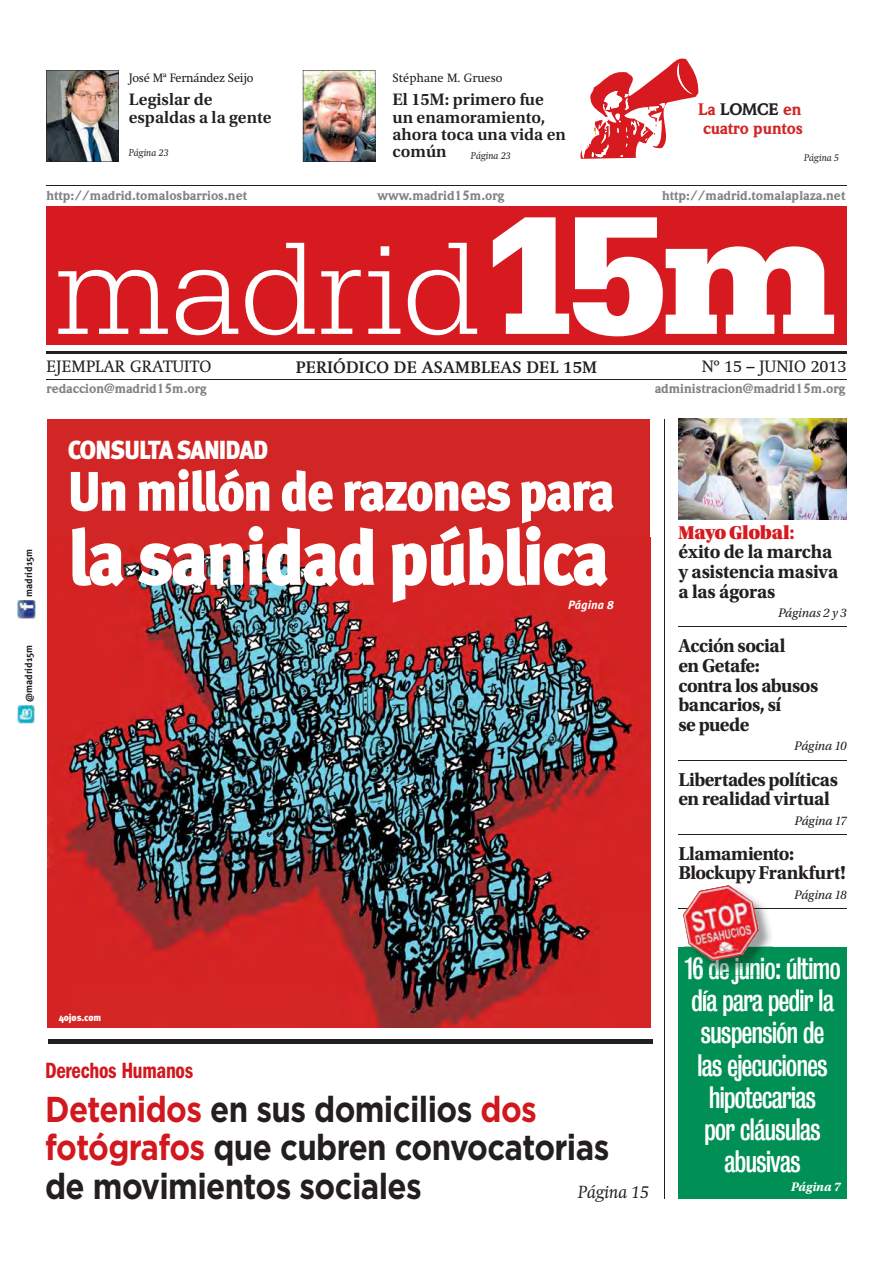
<style>
.page{position:relative;width:893px;height:1263px;background:#fff}
.page>*{position:absolute;margin:0;border:0;box-sizing:border-box;transform-origin:0 0}
.t1{font:300 139.2px "Serifa Std";color:#fff}
.t2{font:900 78.45px "Meta Pro";letter-spacing:-.04em;color:#fff;scale:.93 1}
.t3{font:900 55.65px "Meta Pro";letter-spacing:-.04em;color:#fff;scale:.93 1}
.t4{font:700 36px/38.1px "Gotham";letter-spacing:-.02em;color:#231f20;scale:.87 1}
.t5{font:28.35px/32.1px "Bureau Grotesque Three Three";letter-spacing:-.02em;color:#fff;text-align:center}
.t6{font:900 26.1px "Meta Pro";letter-spacing:-.04em;color:#fff;scale:.93 1}
.t7{font:22.95px "ITC Franklin Gothic Std Dm Cd";letter-spacing:-.015em;color:#d2181f;scale:.9 1}
.t8{font:700 19.65px/19.6px "Utopia Std";letter-spacing:-.02em;color:#231f20}
.t9{font:19.65px "Utopia Std Black Headline";letter-spacing:-.015em;color:#d71920}
.t10{font:600 17.4px/17.4px "Utopia Std";color:#231f20}
.t11{font:italic 17.4px "Swift";color:#231f20}
.t12{font:16.35px "Swift";letter-spacing:.015em;color:#231f20}
.t13{font:700 16.35px "Swift";letter-spacing:.015em;color:#231f20}
.t14{font:900 16.35px/18.5px "Weidemann Std";letter-spacing:-.01em;color:#d22626}
.t15{font:900 13.05px "Weidemann Std";color:#808285}
.t16{font:italic 13.05px "Utopia Std";letter-spacing:-.015em;color:#231f20}
.t17{font:italic 700 13.05px "Utopia Std";letter-spacing:-.005em;color:#fff}
.t18{font:12px "Swift";letter-spacing:-.02em;color:#231f20}
.t19{font:12px "Swift";color:#231f20}
.t20{font:italic 700 12px "Meta Pro";color:#fff}
.t21{font:900 10.05px "Meta Pro";letter-spacing:-.015em;color:#fff;scale:.95 1}
.t22{font:700 9.9px "Meta Pro";color:#231f20}
.t23{font:italic 9.75px "Swift";color:#231f20}
.s1{color:#231f20}
.s2{font-weight:900;font-size:178.2px}
.s3{color:#d2181f}
.s4{color:#fdfdfd}
.s5{color:#b6b8bb}
.s6{color:#abadb0}
.s7{color:#a1a3a5}
.s8{color:#b9bbbd}
.s9{color:#e2e3e4}
.s10{color:#fcfcfc}
</style>
<div class="page">
<hr style="left:46px;top:351px;width:800px;height:2px;background:#231f20">
<hr style="left:46px;top:354px;width:800px;height:1px;background:#231f20">
<hr style="left:46px;top:379px;width:800px;height:1px;background:#231f20">
<svg style="left:580px;top:58px;width:119px;height:101px"></svg>
<hr style="left:46px;top:185px;width:800px;height:1px;background:#231f20">
<img style="left:17px;top:705px;width:18px;height:18px">
<img style="left:17px;top:600px;width:18px;height:18px">
<div style="left:46px;top:206px;width:800px;height:139px;background:#d71920"></div>
<hr style="left:678px;top:627px;width:168px;height:1px;background:#231f20">
<hr style="left:678px;top:760px;width:168px;height:1px;background:#231f20">
<hr style="left:678px;top:834px;width:168px;height:1px;background:#231f20">
<hr style="left:678px;top:908px;width:168px;height:1px;background:#231f20">
<img style="left:678px;top:419px;width:168px;height:100px">
<img style="left:303px;top:70px;width:72px;height:92px">
<img style="left:46px;top:70px;width:73px;height:92px">
<div style="left:47px;top:419px;width:603px;height:608px;background:#d22626"></div>
<img style="left:47px;top:545px;width:588px;height:482px">
<div style="left:48px;top:1039px;width:604px;height:5px;background:#231f20"></div>
<hr style="left:665px;top:419px;width:1px;height:779px;background:#231f20">
<div style="left:678px;top:947px;width:169px;height:251px;background:#009055"></div>
<img style="left:759px;top:903px;width:14px;height:51px">
<img style="left:759px;top:908px;width:14px;height:1px">
<img style="left:683px;top:885px;width:76px;height:76px">
<p class="t18" style="left:129px;top:73px;width:126px">José Mª Fernández Seijo</p>
<p class="t10" style="left:129px;top:92px;width:144px">Legislar de espaldas a la gente</p>
<p class="t23" style="left:129px;top:148px;width:41px">Página 23</p>
<p class="t19" style="left:392px;top:73px;width:112px">Stéphane M. Grueso</p>
<p class="t10" style="left:392px;top:92px;width:175px">El 15M: primero fue un enamoramiento, ahora toca una vida en común</p>
<p class="t23" style="left:471px;top:151px;width:41px">Página 23</p>
<p class="t14" style="left:698px;top:102px;width:106px">La <span class="s1">LOMCE</span> en cuatro puntos</p>
<p class="t23" style="left:804px;top:153px;width:36px">Página 5</p>
<p class="t15" style="left:46px;top:189px;width:202px">http://madrid.tomalosbarrios.net</p>
<p class="t15" style="left:377px;top:189px;width:128px">www.madrid15m.org</p>
<p class="t15" style="left:662px;top:189px;width:185px">http://madrid.tomalaplaza.net</p>
<h1 class="t1" style="left:55px;top:204px;width:784px">madrid<span class="s2">15m</span></h1>
<p class="t12" style="left:46px;top:358px;width:167px">EJEMPLAR GRATUITO</p>
<p class="t13" style="left:296px;top:359px;width:303px">PERIÓDICO DE ASAMBLEAS DEL 15M</p>
<p class="t12" style="left:702px;top:359px;width:146px">Nº 15 – JUNIO 2013</p>
<p class="t15" style="left:46px;top:382px;width:162px">redaccion@madrid15m.org</p>
<p class="t15" style="left:655px;top:382px;width:192px">administracion@madrid15m.org</p>
<p class="t22" style="left:25px;top:597px;width:49px;rotate:-90deg">madrid15m</p>
<p class="t22" style="left:25px;top:702px;width:59px;rotate:-90deg">@madrid15m</p>
<h3 class="t6" style="left:68px;top:442px;width:217px">CONSULTA SANIDAD</h3>
<h3 class="t3" style="left:68px;top:474px;width:590px">Un millón de razones para</h3>
<h2 class="t2" style="left:68px;top:532px;width:584px">la sanidad pública</h2>
<p class="t20" style="left:568px;top:601px;width:47px">Página 8</p>
<p class="t9" style="left:678px;top:523px;width:118px">Mayo Global:</p>
<p class="t8" style="left:678px;top:544px;width:161px">éxito de la marcha y asistencia masiva a las ágoras</p>
<p class="t16" style="left:778px;top:607px;width:70px">Páginas 2 y 3</p>
<p class="t8" style="left:678px;top:638px;width:141px">Acción social<br>en Getafe: contra los abusos bancarios, sí<br>se puede</p>
<p class="t16" style="left:794px;top:740px;width:54px">Página 10</p>
<p class="t8" style="left:678px;top:771px;width:161px">Libertades políticas en realidad virtual</p>
<p class="t16" style="left:794px;top:814px;width:54px">Página 17</p>
<p class="t8" style="left:678px;top:845px;width:169px">Llamamiento:<br>Blockupy Frankfurt!</p>
<p class="t16" style="left:794px;top:888px;width:54px">Página 18</p>
<p class="t21" style="left:59px;top:1014px;width:46px">4ojos.com</p>
<p class="t7" style="left:45px;top:1059px;width:166px">Derechos Humanos</p>
<h3 class="t4" style="left:45px;top:1091px;width:650px"><span class="s3">Detenidos</span> en sus domicilios <span class="s3">dos fotógrafos</span> que cubren convocatorias de movimientos sociales</h3>
<p class="t11" style="left:578px;top:1184px;width:72px">Página 15</p>
<h3 class="t5" style="left:685px;top:953px;width:157px">1<span class="s4">6</span> <span class="s5">d</span><span class="s6">e</span> <span class="s7">j</span><span class="s8">u</span><span class="s9">n</span><span class="s10">i</span>o: último día para pedir la suspensión de<br>las ejecuciones hipotecarias<br>por cláusulas abusivas</h3>
<p class="t17" style="left:791px;top:1181px;width:51px">Página 7</p>
</div>
